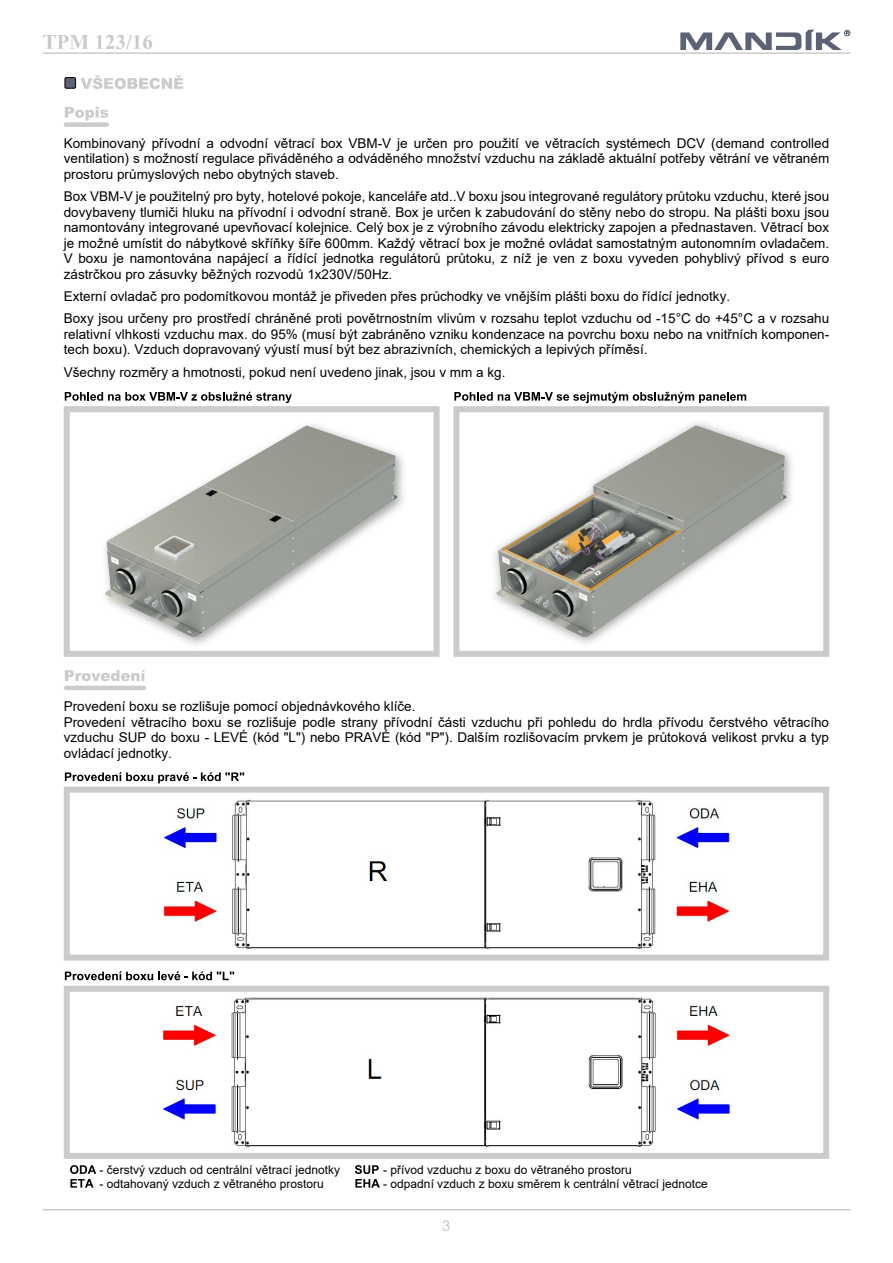
<style>
.page{position:relative;width:893px;height:1263px;background:#fff}
.page>*{position:absolute;margin:0;border:0;box-sizing:border-box;transform-origin:0 0}
.t1{font:15px "Arial";color:#cbcbcb}
.t2{font:13.5px/15.5px "Arial";color:#000}
.t3{font:12px "Arial";color:#000}
</style>
<div class="page">
<svg style="left:43px;top:35px;width:46px;height:14px"></svg>
<svg style="left:96px;top:35px;width:56px;height:14px"></svg>
<svg style="left:680px;top:30px;width:170px;height:20px"></svg>
<hr style="left:42px;top:52px;width:808px;height:2px;background:#cbcbcb">
<hr style="left:43px;top:1209px;width:807px;height:1px;background:#cbcbcb">
<img style="left:161px;top:997px;width:572px;height:150px">
<svg style="left:65px;top:971px;width:169px;height:9px"></svg>
<div style="left:64px;top:986px;width:765px;height:173px;border:6px solid #cbcbcb"></div>
<svg style="left:70px;top:1165px;width:26px;height:22px"></svg>
<svg style="left:355px;top:1165px;width:25px;height:22px"></svg>
<img style="left:161px;top:799px;width:569px;height:150px">
<svg style="left:65px;top:772px;width:179px;height:11px"></svg>
<div style="left:64px;top:787px;width:765px;height:173px;border:6px solid #cbcbcb"></div>
<svg style="left:81px;top:75px;width:102px;height:14px"></svg>
<div style="left:65px;top:77px;width:11px;height:12px;background:#5a6273;border:1px solid #000"></div>
<svg style="left:65px;top:392px;width:227px;height:11px"></svg>
<div style="left:64px;top:406px;width:376px;height:251px;border:6px solid #cbcbcb"></div>
<div style="left:453px;top:406px;width:376px;height:251px;border:6px solid #cbcbcb"></div>
<svg style="left:454px;top:392px;width:292px;height:11px"></svg>
<svg style="left:65px;top:670px;width:80px;height:11px"></svg>
<hr style="left:66px;top:686px;width:78px;height:4px;background:#cbcbcb">
<svg style="left:65px;top:107px;width:43px;height:14px"></svg>
<div style="left:66px;top:122px;width:41px;height:5px;background:#cbcbcb"></div>
<img style="left:95px;top:424px;width:319px;height:230px">
<img style="left:106px;top:426px;width:291px;height:211px">
<img style="left:484px;top:422px;width:317px;height:230px">
<img style="left:496px;top:426px;width:290px;height:211px">
<p class="t2" style="left:64px;top:137px;width:767px;text-align:justify">Kombinovaný přívodní a odvodní větrací box VBM-V je určen pro použití ve větracích systémech DCV (demand controlled ventilation) s možností regulace přiváděného a odváděného množství vzduchu na základě aktuální potřeby větrání ve větraném prostoru průmyslových nebo obytných staveb.</p>
<p class="t2" style="left:64px;top:190px;width:767px;text-align:justify">Box VBM-V je použitelný pro byty, hotelové pokoje, kanceláře atd..V boxu jsou integrované regulátory průtoku vzduchu, které jsou dovybaveny tlumiči hluku na přívodní i odvodní straně. Box je určen k zabudování do stěny nebo do stropu. Na plášti boxu jsou namontovány integrované upevňovací kolejnice. Celý box je z výrobního závodu elektricky zapojen a přednastaven. Větrací box je možné umístit do nábytkové skříňky šíře 600mm. Každý větrací box je možné ovládat samostatným autonomním ovladačem.<br>V boxu je namontována napájecí a řídící jednotka regulátorů průtoku, z níž je ven z boxu vyveden pohyblivý přívod s euro zástrčkou pro zásuvky běžných rozvodů 1x230V/50Hz.</p>
<p class="t2" style="left:64px;top:286px;width:767px;line-height:22.4px">Externí ovladač pro podomítkovou montáž je přiveden přes průchodky ve vnějším plášti boxu do řídící jednotky.<br>Boxy jsou určeny pro prostředí chráněné proti povětrnostním vlivům v rozsahu teplot vzduchu od -15°C do +45°C a v rozsahu</p>
<p class="t2" style="left:64px;top:328px;width:767px">relativní vlhkosti vzduchu max. do 95% (musí být zabráněno vzniku kondenzace na povrchu boxu nebo na vnitřních komponen&shy;tech boxu). Vzduch dopravovaný výustí musí být bez abrazivních, chemických a lepivých příměsí.</p>
<p class="t2" style="left:64px;top:365px;width:443px">Všechny rozměry a hmotnosti, pokud není uvedeno jinak, jsou v mm a kg.</p>
<p class="t2" style="left:64px;top:700px;width:767px">Provedení boxu se rozlišuje pomocí objednávkového klíče.<br>Provedení větracího boxu se rozlišuje podle strany přívodní části vzduchu při pohledu do hrdla přívodu čerstvého větracího vzduchu SUP do boxu - LEVÉ (kód "L") nebo PRAVÉ (kód "P"). Dalším rozlišovacím prvkem je průtoková velikost prvku a typ ovládací jednotky.</p>
<p class="t3" style="left:100px;top:1165px;width:242px">- čerstvý vzduch od centrální větrací jednotky</p>
<p class="t3" style="left:383px;top:1165px;width:250px">- přívod vzduchu z boxu do větraného prostoru</p>
<p class="t3" style="left:99px;top:1179px;width:226px">- odtahovaný vzduch z větraného prostoru</p>
<p class="t3" style="left:383px;top:1179px;width:326px">- odpadní vzduch z boxu směrem k centrální větrací jednotce</p>
<p class="t1" style="left:442px;top:1220px;width:10px">3</p>
</div>
